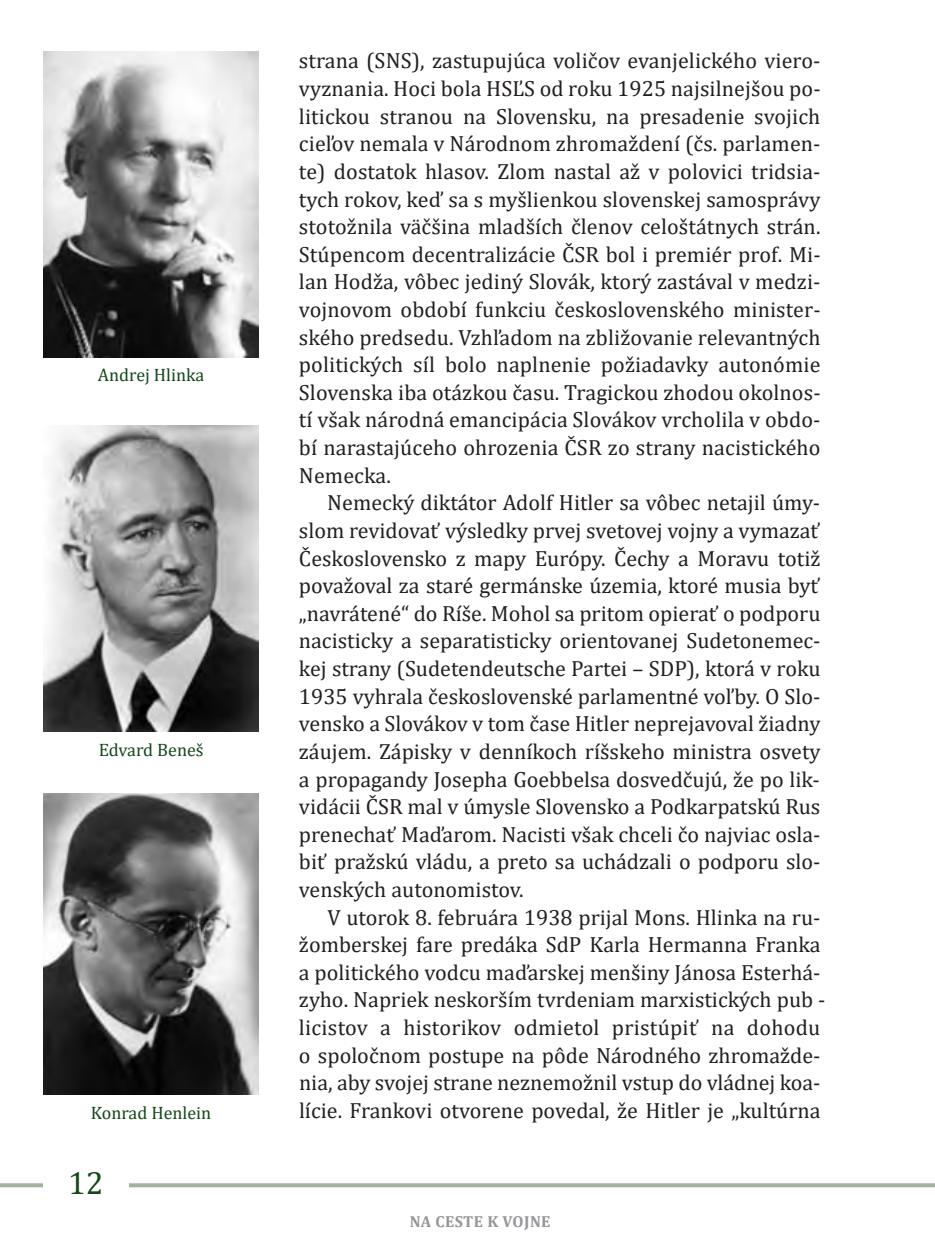
<style>
.page{position:relative;width:935px;height:1237px;background:#fff}
.page>*{position:absolute;margin:0;border:0;box-sizing:border-box;transform-origin:0 0}
.t1{font:32px "Cambria";color:#144719}
.t2{font:22px/27.6px "Cambria";color:#231f20;text-align:justify}
.t3{font:18px "Cambria";color:#144719}
.t4{font:700 16px "Cambria";letter-spacing:.025em;color:#939598}
</style>
<div class="page">
<img style="left:43px;top:51px;width:216px;height:306px">
<img style="left:43px;top:425px;width:216px;height:306px">
<img style="left:43px;top:794px;width:216px;height:300px">
<svg style="left:0;top:1183px;width:933px;height:4px;fill:#a5b29d"></svg>
<div style="left:43px;top:1162px;width:85px;height:46px;background:#fff"></div>
<p class="t3" style="left:98px;top:364px;width:108px">andrej hlinka</p>
<p class="t3" style="left:99px;top:738px;width:106px">edvard Beneš</p>
<p class="t3" style="left:91px;top:1101px;width:122px">konrad henlein</p>
<h1 class="t1" style="left:68px;top:1163px;width:37px">12</h1>
<p class="t2" style="left:299px;top:47px;width:523px">strana (SnS), zastupujúca voličov evanjelického viero&shy;vyznania. hoci bola hSĽS od roku 1925 najsilnejšou po&shy;litickou stranou na Slovensku, na presadenie svojich cieľov nemala v národnom zhromaždení (čs. parlamen&shy;te) dostatok hlasov. Zlom nastal až v polovici tridsia&shy;tych rokov, keď sa s myšlienkou slovenskej samosprávy stotožnila väčšina mladších členov celoštátnych strán.<br>Stúpencom decentralizácie ČSr bol i premiér prof. mi&shy;lan hodža, vôbec jediný Slovák, ktorý zastával v medzi&shy;vojnovom období funkciu československého minister&shy;ského predsedu. vzhľadom na zbližovanie relevantných politických síl bolo naplnenie požiadavky autonómie Slovenska iba otázkou času. tragickou zhodou okolnos&shy;tí však národná emancipácia Slovákov vrcholila v obdo&shy;bí narastajúceho ohrozenia ČSr zo strany nacistického nemecka.</p>
<p class="t2" style="left:299px;top:488px;width:523px;text-indent:28px">nemecký diktátor adolf hitler sa vôbec netajil úmy&shy;slom revidovať výsledky prvej svetovej vojny a vymazať Československo z mapy európy. Čechy a moravu totiž považoval za staré germánske územia, ktoré musia byť „navrátené“ do ríše. mohol sa pritom opierať o podporu nacisticky a separatisticky orientovanej Sudetonemec&shy;kej strany (Sudetendeutsche Partei – SdP), ktorá v roku 1935 vyhrala československé parlamentné voľby. o Slo&shy;vensko a Slovákov v tom čase hitler neprejavoval žiadny záujem. Zápisky v denníkoch ríšskeho ministra osvety a propagandy josepha Goebbelsa dosvedčujú, že po lik&shy;vidácii ČSr mal v úmysle Slovensko a Podkarpatskú rus prenechať maďarom. nacisti však chceli čo najviac osla&shy;biť pražskú vládu, a preto sa uchádzali o podporu slo&shy;venských autonomistov.</p>
<p class="t2" style="left:299px;top:902px;width:528px;text-align:left;text-indent:28px">v utorok 8. februára 1938 prijal mons. hlinka na ru&shy;žomberskej fare predáka SdP karla hermanna Franka a politického vodcu maďarskej menšiny jánosa esterhá&shy;zyho. napriek neskorším tvrdeniam marxistických pub - licistov a historikov odmietol pristúpiť na dohodu o spoločnom postupe na pôde národného zhromažde&shy;nia, aby svojej strane neznemožnil vstup do vládnej koa&shy;lície. Frankovi otvorene povedal, že hitler je „kultúrna</p>
<p class="t4" style="left:410px;top:1211px;width:142px">NA CESTE K VOJNE</p>
</div>
